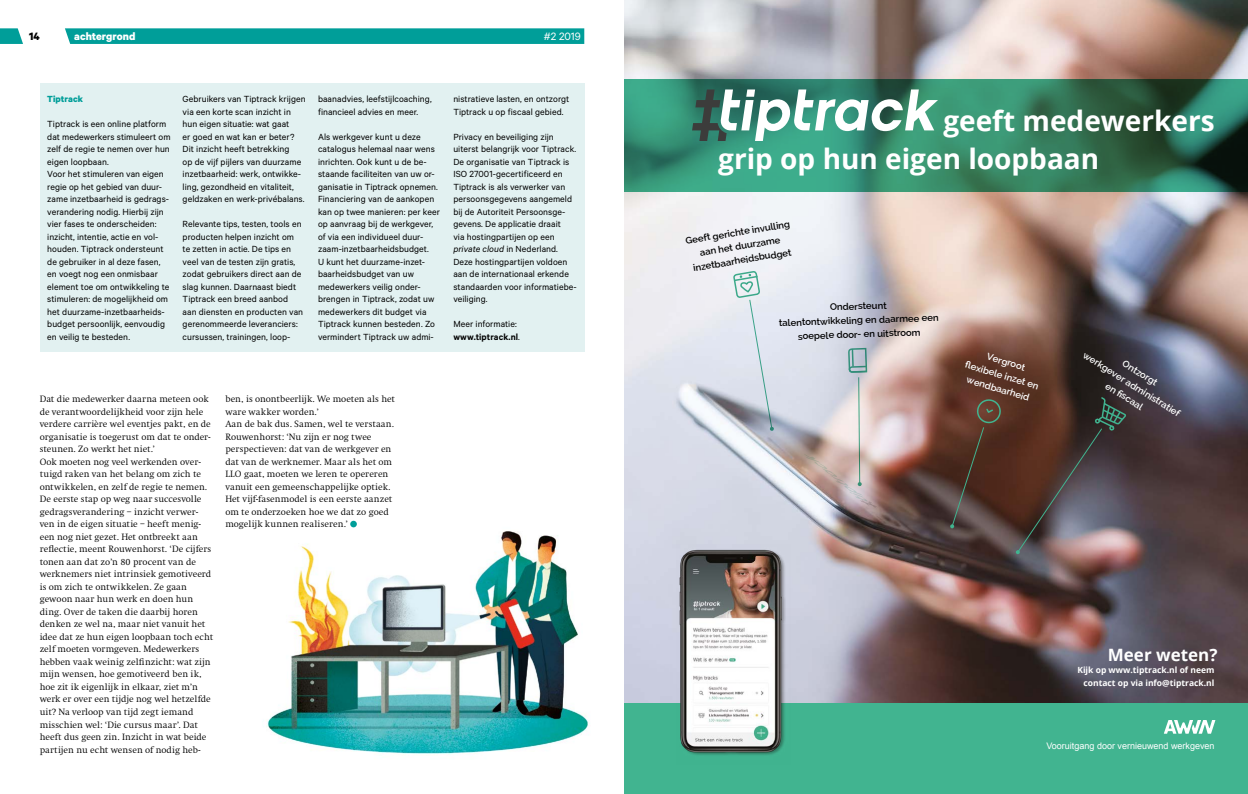
<style>
.page{position:relative;width:1248px;height:794px;background:#fff}
.page>*{position:absolute;margin:0;border:0;box-sizing:border-box;transform-origin:0 0}
.t1{font:700 28px/37.5px "Open Sans";color:#fff}
.t2{font:700 17px "Open Sans";color:#fff}
.t3{font:700 12px "Calibre";color:#fff}
.t4{font:12px "Calibre";color:#fff}
.t5{font:700 12px "Calibre";color:#000}
.t6{font:10px/12.5px "Calibre";letter-spacing:.005em;color:#000}
.t7{font:700 10px "Calibre";letter-spacing:.005em;color:#009e99}
.t8{font:300 9.5px/12.5px "Swift";letter-spacing:.005em;color:#000}
.t9{font:600 9.5px/14px "Raleway";color:#000;text-align:center}
.t10{font:600 9.5px/14px "Raleway";color:#fff;text-align:center}
.t11{font:9px "Arial";color:#fff}
.t12{font:700 8.5px/12.5px "Open Sans";color:#fff;text-align:right}
.s1{font-style:italic}
.s2{font-weight:600}
</style>
<div class="page">
<svg style="left:65px;top:28px;width:519px;height:16px;background:#07a09b"></svg>
<svg style="left:0;top:28px;width:23px;height:16px"></svg>
<div style="left:40px;top:84px;width:544px;height:268px;background:#e2f1f1"></div>
<img style="left:624px;top:0;width:623px;height:703px">
<svg style="left:624px;top:79px;width:623px;height:113px;background:#328064"></svg>
<div style="left:624px;top:703px;width:623px;height:91px;background:#41b490"></div>
<svg style="left:1164px;top:720px;width:51px;height:13px"></svg>
<svg style="left:692px;top:89px;width:245px;height:52px"></svg>
<img style="left:677px;top:544px;width:113px;height:211px">
<img style="left:732px;top:271px;width:394px;height:283px">
<img style="left:266px;top:520px;width:322px;height:234px">
<div style="left:350px;top:521px;width:7px;height:6px;background:#009e99;border-radius:50%"></div>
<p class="t5" style="left:29px;top:29px;width:12px">14</p>
<p class="t3" style="left:74px;top:29px;width:63px">achtergrond</p>
<p class="t4" style="left:543px;top:29px;width:38px">#2 2019</p>
<p class="t7" style="left:47px;top:93px;width:37px">Tiptrack</p>
<p class="t6" style="left:47px;top:117px;width:125px">Tiptrack is een online platform dat medewerkers stimuleert om zelf de regie te nemen over hun eigen loopbaan.<br>Voor het stimuleren van eigen regie op het gebied van duur&shy;zame inzetbaarheid is gedrags&shy;verandering nodig. Hierbij zijn vier fases te onderscheiden: inzicht, intentie, actie en vol&shy;houden. Tiptrack ondersteunt de gebruiker in al deze fasen, en voegt nog een onmisbaar element toe om ontwikkeling te stimuleren: de mogelijkheid om het duurzame-inzetbaarheids&shy;budget persoonlijk, eenvoudig en veilig te besteden.</p>
<p class="t6" style="left:183px;top:92px;width:124px">Gebruikers van Tiptrack krijgen via een korte scan inzicht in hun eigen situatie: wat gaat<br>er goed en wat kan er beter?<br>Dit inzicht heeft betrekking<br>op de vijf pijlers van duurzame inzetbaarheid: werk, ontwikke&shy;ling, gezondheid en vitaliteit, geldzaken en werk-privébalans.</p>
<p class="t6" style="left:183px;top:217px;width:122px">Relevante tips, testen, tools en producten helpen inzicht om te zetten in actie. De tips en veel van de testen zijn gratis, zodat gebruikers direct aan de slag kunnen. Daarnaast biedt<br>Tiptrack een breed aanbod aan diensten en producten van gerenommeerde leveranciers: cursussen, trainingen, loop-</p>
<p class="t6" style="left:318px;top:92px;width:115px">baanadvies, leefstijlcoaching, financieel advies en meer.</p>
<p class="t6" style="left:318px;top:130px;width:123px">Als werkgever kunt u deze catalogus helemaal naar wens inrichten. Ook kunt u de be&shy;staande faciliteiten van uw or&shy;ganisatie in Tiptrack opnemen.<br>Financiering van de aankopen kan op twee manieren: per keer op aanvraag bij de werkgever, of via een individueel duur&shy;zaam-inzetbaarheidsbudget.<br>U kunt het duurzame-inzet&shy;baarheidsbudget van uw medewerkers veilig onder&shy;brengen in Tiptrack, zodat uw medewerkers dit budget via<br>Tiptrack kunnen besteden. Zo vermindert Tiptrack uw admi-</p>
<p class="t6" style="left:453px;top:92px;width:118px">nistratieve lasten, en ontzorgt<br>Tiptrack u op fiscaal gebied.</p>
<p class="t6" style="left:453px;top:130px;width:125px">Privacy en beveiliging zijn uiterst belangrijk voor Tiptrack.<br>De organisatie van Tiptrack is<br>ISO 27001-gecertificeerd en<br>Tiptrack is als verwerker van persoonsgegevens aangemeld bij de Autoriteit Persoonsge&shy;gevens. De applicatie draait<br>via hostingpartijen op een <span class="s1">private cloud</span> in Nederland.<br>Deze hostingpartijen voldoen aan de internationaal erkende standaarden voor informatiebe&shy;veiliging.</p>
<p class="t6" style="left:453px;top:317px;width:68px">Meer informatie: <span class="s2">www.tiptrack.nl</span>.</p>
<p class="t8" style="left:40px;top:393px;width:175px">Dat die medewerker daarna meteen ook de verantwoordelijkheid voor zijn hele verdere carrière wel eventjes pakt, en de organisatie is toegerust om dat te onder&shy;steunen. Zo werkt het niet.’<br>Ook moeten nog veel werkenden over&shy;tuigd raken van het belang om zich te ontwikkelen, en zelf de regie te nemen.<br>De eerste stap op weg naar succesvolle gedragsverandering – inzicht verwer&shy;ven in de eigen situatie – heeft menig&shy;een nog niet gezet. Het ontbreekt aan reflectie, meent Rouwenhorst. ‘De cijfers tonen aan dat zo’n 80 procent van de werknemers niet intrinsiek gemotiveerd is om zich te ontwikkelen. Ze gaan gewoon naar hun werk en doen hun ding. Over de taken die daarbij horen denken ze wel na, maar niet vanuit het idee dat ze hun eigen loopbaan toch echt zelf moeten vormgeven. Medewerkers hebben vaak weinig zelfinzicht: wat zijn mijn wensen, hoe gemotiveerd ben ik, hoe zit ik eigenlijk in elkaar, ziet m’n werk er over een tijdje nog wel hetzelfde uit? Na verloop van tijd zegt iemand misschien wel: ‘Die cursus maar’. Dat heeft dus geen zin. Inzicht in wat beide partijen nu echt wensen of nodig heb-</p>
<p class="t8" style="left:225px;top:393px;width:171px">ben, is onontbeerlijk. We moeten als het ware wakker worden.’<br>Aan de bak dus. Samen, wel te verstaan.<br>Rouwenhorst: ‘Nu zijn er nog twee perspectieven: dat van de werkgever en dat van de werknemer. Maar als het om LLO gaat, moeten we leren te opereren vanuit een gemeenschappelijke optiek.<br>Het vijf-fasenmodel is een eerste aanzet om te onderzoeken hoe we dat zo goed mogelijk kunnen realiseren.’</p>
<h1 class="t1" style="left:718px;top:101px;width:498px;text-indent:225px">geeft medewerkers grip op hun eigen loopbaan</h1>
<p class="t9" style="left:684px;top:233px;width:107px;rotate:-9deg">Geeft gerichte invulling aan het duurzame inzetbaarheidsbudget</p>
<p class="t9" style="left:778px;top:302px;width:161px;rotate:-2deg">Ondersteunt<br>talentontwikkeling en daarmee een soepele door- en uitstroom</p>
<p class="t10" style="left:971px;top:344px;width:78px;rotate:17deg">Vergroot<br>fl exibele inzet en wendbaarheid</p>
<p class="t10" style="left:1094px;top:336px;width:114px;rotate:32deg">Ontzorgt<br>werkgever administratief en fi scaal</p>
<h2 class="t2" style="left:1107px;top:642px;width:111px">Meer weten?</h2>
<p class="t12" style="left:1077px;top:663px;width:138px">Kijk op www.tiptrack.nl of neem contact op via info@tiptrack.nl</p>
<p class="t11" style="left:1046px;top:739px;width:170px">Vooruitgang door vernieuwend werkgeven</p>
</div>
